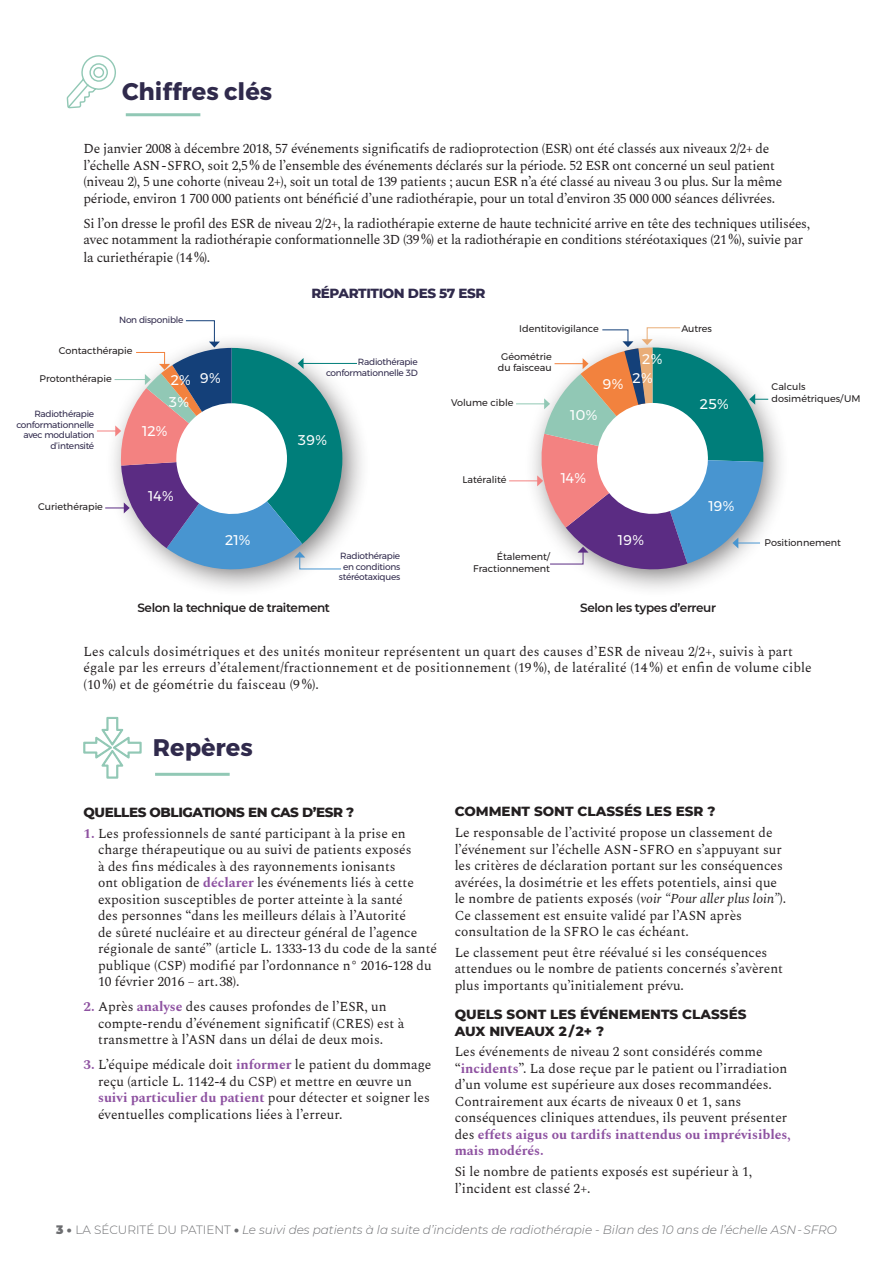
<style>
.page{position:relative;width:893px;height:1263px;background:#fff}
.page>*{position:absolute;margin:0;border:0;box-sizing:border-box;transform-origin:0 0}
.t1{font:700 24px "Montserrat";color:#302a4c}
.t2{font:14.1px "Montserrat";color:#fff}
.t3{font:13.5px/16.5px "Spectral";color:#231f20}
.t4{font:13.5px/16.5px "Spectral";letter-spacing:-.02em;color:#231f20}
.t5{font:800 13.5px/16.5px "Montserrat";color:#231f20}
.t6{font:800 13.5px "Montserrat";letter-spacing:-.03em;color:#231f20}
.t7{font:800 13.5px "Montserrat";letter-spacing:-.03em;color:#302a4c}
.t8{font:italic 300 12px "Montserrat";color:#6c6d70}
.t9{font:600 12px "Montserrat";letter-spacing:-.03em;color:#231f20}
.t10{font:9.6px/11.6px "Montserrat";color:#231f20}
.t11{font:9px/10.5px "Montserrat";letter-spacing:-.03em;color:#302a4c;text-align:right}
.s1{font-weight:700;color:#8e52a1}
.s2{font-style:italic}
.s3{font-weight:900;font-style:normal}
.s4{font-style:normal}
</style>
<div class="page">
<div style="left:105px;top:332px;width:266px;height:266px;background:#231f20;opacity:.6"></div>
<div style="left:525px;top:332px;width:265px;height:265px;background:#231f20;opacity:.6"></div>
<svg style="left:66px;top:55px;width:50px;height:54px"></svg>
<hr style="left:126px;top:113px;width:74px;height:3px;background:#91c8b5">
<hr style="left:155px;top:773px;width:75px;height:3px;background:#91c8b5">
<svg style="left:83px;top:717px;width:59px;height:62px"></svg>
<hr style="left:303px;top:363px;width:54px;height:1px;background:#007e7a">
<svg style="left:97px;top:320px;width:245px;height:258px"></svg>
<svg style="left:509px;top:327px;width:259px;height:251px"></svg>
<p class="t1" style="left:122px;top:72px;width:152px">Chiffres clés</p>
<p class="t4" style="left:84px;top:140px;width:700px">De janvier 2008 à décembre 2018, 57 événements significatifs de radioprotection (ESR) ont été classés aux niveaux 2/2+ de l’échelle ASN-SFRO, soit 2,5% de l’ensemble des événements déclarés sur la période. 52 ESR ont concerné un seul patient (niveau 2), 5 une cohorte (niveau 2+), soit un total de 139 patients ; aucun ESR n’a été classé au niveau 3 ou plus. Sur la même période, environ 1 700 000 patients ont bénéficié d’une radiothérapie, pour un total d’environ 35 000 000 séances délivrées.</p>
<p class="t4" style="left:84px;top:214px;width:728px">Si l’on dresse le profil des ESR de niveau 2/2+, la radiothérapie externe de haute technicité arrive en tête des techniques utilisées, avec notamment la radiothérapie conformationnelle 3D (39%) et la radiothérapie en conditions stéréotaxiques (21%), suivie par la curiethérapie (14%).</p>
<p class="t11" style="left:119px;top:314px;width:66px">Non disponible</p>
<p class="t10" style="left:59px;top:345px;width:75px">Contacthérapie</p>
<p class="t10" style="left:40px;top:373px;width:74px">Protonthérapie</p>
<p class="t11" style="left:16px;top:409px;width:79px">Radiothérapie conformationnelle avec modulation d’intensité</p>
<p class="t2" style="left:171px;top:369px;width:22px">2%</p>
<p class="t2" style="left:200px;top:367px;width:23px">9%</p>
<p class="t2" style="left:169px;top:392px;width:22px">3%</p>
<p class="t2" style="left:142px;top:421px;width:27px">12%</p>
<p class="t10" style="left:38px;top:501px;width:66px">Curiethérapie</p>
<p class="t2" style="left:148px;top:485px;width:27px">14%</p>
<p class="t2" style="left:225px;top:529px;width:27px">21%</p>
<p class="t7" style="left:311px;top:283px;width:176px">RÉPARTITION DES 57 ESR</p>
<p class="t11" style="left:326px;top:357px;width:93px">Radiothérapie conformationnelle 3D</p>
<p class="t2" style="left:298px;top:429px;width:31px">39%</p>
<p class="t11" style="left:339px;top:551px;width:63px;text-align:center">Radiothérapie en conditions stéréotaxiques</p>
<p class="t10" style="left:519px;top:323px;width:81px">Identitovigilance</p>
<p class="t10" style="left:681px;top:323px;width:32px">Autres</p>
<p class="t2" style="left:633px;top:367px;width:22px">2%</p>
<p class="t10" style="left:498px;top:350px;width:55px;text-align:center">Géométrie du faisceau</p>
<p class="t2" style="left:642px;top:348px;width:22px">2%</p>
<p class="t2" style="left:602px;top:373px;width:23px">9%</p>
<p class="t10" style="left:772px;top:381px;width:91px">Calculs dosimétriques/UM</p>
<p class="t10" style="left:451px;top:397px;width:64px">Volume cible</p>
<p class="t2" style="left:700px;top:393px;width:31px">25%</p>
<p class="t2" style="left:570px;top:404px;width:29px">10%</p>
<p class="t10" style="left:463px;top:474px;width:46px">Latéralité</p>
<p class="t2" style="left:561px;top:467px;width:27px">14%</p>
<p class="t10" style="left:473px;top:551px;width:78px;text-align:right">Étalement/<br>Fractionnement</p>
<p class="t2" style="left:618px;top:529px;width:28px">19%</p>
<p class="t2" style="left:708px;top:495px;width:28px">19%</p>
<p class="t10" style="left:765px;top:537px;width:78px">Positionnement</p>
<p class="t9" style="left:137px;top:599px;width:194px">Selon la technique de traitement</p>
<p class="t9" style="left:580px;top:599px;width:137px">Selon les types d’erreur</p>
<p class="t3" style="left:84px;top:642px;width:730px">Les calculs dosimétriques et des unités moniteur représentent un quart des causes d’ESR de niveau 2/2+, suivis à part égale par les erreurs d’étalement/fractionnement et de positionnement (19 %), de latéralité (14 %) et enfin de volume cible (10 %) et de géométrie du faisceau (9 %).</p>
<p class="t1" style="left:153px;top:728px;width:101px">Repères</p>
<p class="t6" style="left:84px;top:802px;width:272px">QUELLES OBLIGATIONS EN CAS D’ESR ?</p>
<p class="t3" style="left:98px;top:824px;width:340px;text-indent:-15px"><span class="s1">1.</span> Les professionnels de santé participant à la prise en charge thérapeutique ou au suivi de patients exposés<br>à des fins médicales à des rayonnements ionisants<br>ont obligation de <span class="s1">déclarer</span> les événements liés à cette exposition susceptibles de porter atteinte à la santé<br>des personnes “dans les meilleurs délais à l’Autorité<br>de sûreté nucléaire et au directeur général de l’agence régionale de santé” (article L. 1333-13 du code de la santé publique (CSP) modifié par l’ordonnance n° 2016-128 du 10 février 2016 – art.38).</p>
<p class="t3" style="left:98px;top:997px;width:308px;text-indent:-15px"><span class="s1">2.</span> Après <span class="s1">analyse</span> des causes profondes de l’ESR, un compte-rendu d’événement significatif (CRES) est à transmettre à l’ASN dans un délai de deux mois.</p>
<p class="t3" style="left:98px;top:1055px;width:335px;text-indent:-15px"><span class="s1">3.</span> L’équipe médicale doit <span class="s1">informer</span> le patient du dommage reçu (article L. 1142-4 du CSP) et mettre en œuvre un <span class="s1">suivi particulier du patient</span> pour détecter et soigner les éventuelles complications liées à l’erreur.</p>
<p class="t5" style="left:455px;top:802px;width:262px">COMMENT SONT CLASSÉS LES ESR ?</p>
<p class="t3" style="left:455px;top:823px;width:329px">Le responsable de l’activité propose un classement de l’événement sur l’échelle ASN-SFRO en s’appuyant sur</p>
<p class="t3" style="left:455px;top:856px;width:333px">les critères de déclaration portant sur les conséquences avérées, la dosimétrie et les effets potentiels, ainsi que le nombre de patients exposés (<span class="s2">voir “Pour aller plus loin”</span>).<br>Ce classement est ensuite validé par l’ASN après consultation de la SFRO le cas échéant.</p>
<p class="t3" style="left:455px;top:943px;width:330px">Le classement peut être réévalué si les conséquences attendues ou le nombre de patients concernés s’avèrent plus importants qu’initialement prévu.</p>
<p class="t5" style="left:455px;top:1005px;width:293px">QUELS SONT LES ÉVÉNEMENTS CLASSÉS<br>AUX NIVEAUX 2 /2+ ?</p>
<p class="t3" style="left:455px;top:1042px;width:338px">Les événements de niveau 2 sont considérés comme “<span class="s1">incidents</span>”. La dose reçue par le patient ou l’irradiation d’un volume est supérieure aux doses recommandées.<br>Contrairement aux écarts de niveaux 0 et 1, sans conséquences cliniques attendues, ils peuvent présenter des <span class="s1">effets aigus ou tardifs inattendus ou imprévisibles, mais modérés.</span></p>
<p class="t3" style="left:455px;top:1162px;width:299px">Si le nombre de patients exposés est supérieur à 1, l’incident est classé 2+.</p>
<p class="t8" style="left:56px;top:1222px;width:782px"><span class="s3">3 •</span> <span class="s4">LA SÉCURITÉ DU PATIENT</span> <span class="s3">•</span> Le suivi des patients à la suite d’incidents de radiothérapie - Bilan des 10 ans de l’échelle ASN-SFRO</p>
</div>
